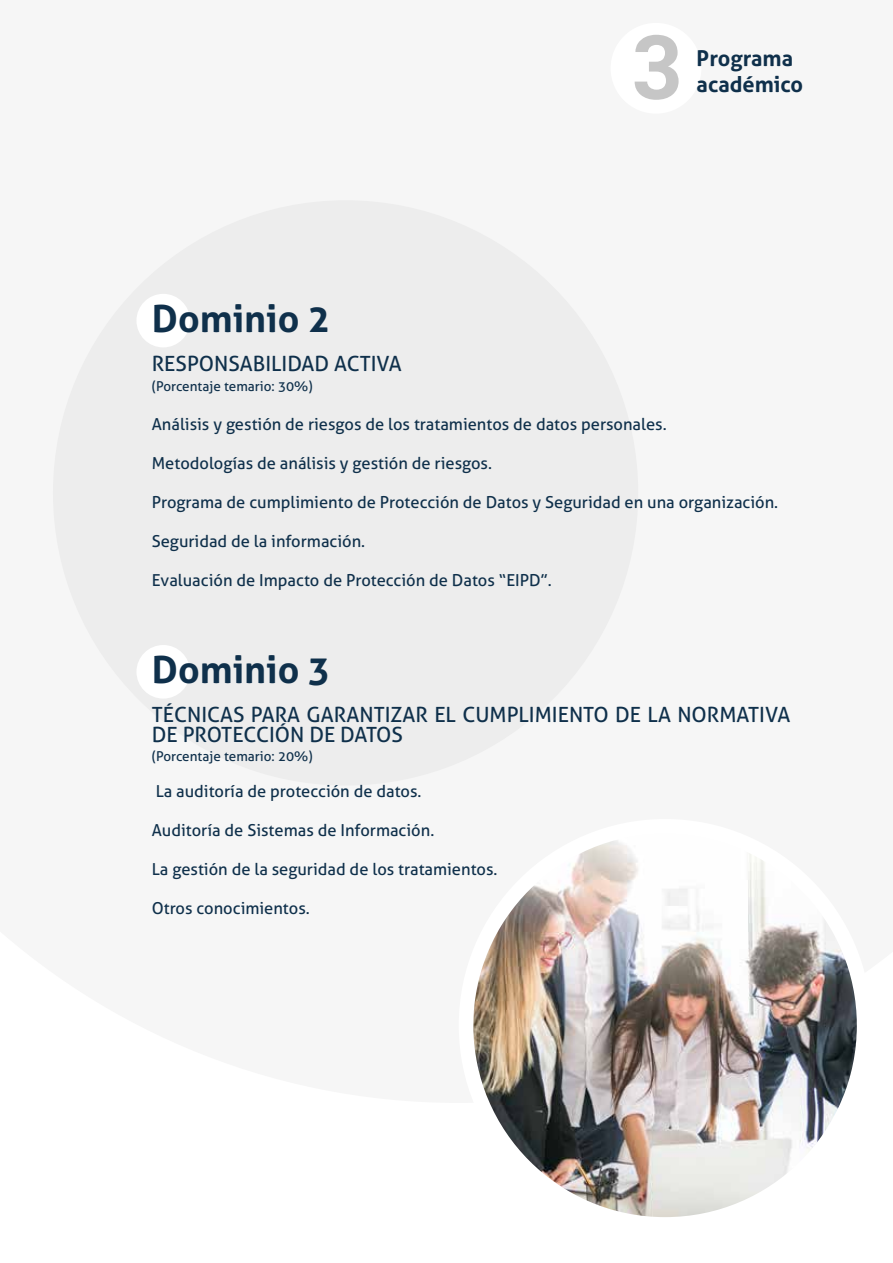
<style>
.page{position:relative;width:893px;height:1263px;background:#fff}
.page>*{position:absolute;margin:0;border:0;box-sizing:border-box;transform-origin:0 0}
.t1{font:700 88.95px "Roboto";color:#c6c6c6}
.t2{font:700 37.5px "Aller";color:#0f304b}
.t3{font:700 21.75px "Aller";color:#0f304b}
.t4{font:21px/19.5px "Aller";color:#0f304b}
.t5{font:16.5px "Aller";color:#0f304b}
.t6{font:13.5px "Aller";color:#0f304b}
</style>
<div class="page">
<div style="left:53px;top:200px;width:585px;height:585px;background:#ededed;border-radius:50%"></div>
<div style="left:136px;top:294px;width:54px;height:53px;background:#fff;border-radius:50%"></div>
<div style="left:136px;top:645px;width:54px;height:54px;background:#fff;border-radius:50%"></div>
<img style="left:473px;top:834px;width:384px;height:383px;border-radius:192px">
<h1 class="t1" style="left:632px;top:5px;width:53px">3</h1>
<h3 class="t3" style="left:697px;top:45px;width:98px">Programa</h3>
<h3 class="t3" style="left:697px;top:71px;width:108px">académico</h3>
<h2 class="t2" style="left:152px;top:296px;width:180px">Dominio 2</h2>
<p class="t4" style="left:152px;top:354px;width:251px">RESPONSABILIDAD ACTIVA</p>
<p class="t6" style="left:152px;top:378px;width:162px">(Porcentaje temario: 30%)</p>
<p class="t5" style="left:152px;top:414px;width:516px">Análisis y gestión de riesgos de los tratamientos de datos personales.</p>
<p class="t5" style="left:152px;top:453px;width:342px">Metodologías de análisis y gestión de riesgos.</p>
<p class="t5" style="left:152px;top:492px;width:628px">Programa de cumplimiento de Protección de Datos y Seguridad en una organización.</p>
<p class="t5" style="left:152px;top:531px;width:215px">Seguridad de la información.</p>
<p class="t5" style="left:152px;top:570px;width:402px">Evaluación de Impacto de Protección de Datos “EIPD”.</p>
<h2 class="t2" style="left:152px;top:647px;width:180px">Dominio 3</h2>
<p class="t4" style="left:152px;top:705px;width:640px">TÉCNICAS PARA GARANTIZAR EL CUMPLIMIENTO DE LA NORMATIVA<br>DE PROTECCIÓN DE DATOS</p>
<p class="t6" style="left:152px;top:748px;width:162px">(Porcentaje temario: 20%)</p>
<p class="t5" style="left:156px;top:781px;width:267px">La auditoría de protección de datos.</p>
<p class="t5" style="left:152px;top:820px;width:284px">Auditoría de Sistemas de Información.</p>
<p class="t5" style="left:152px;top:859px;width:347px">La gestión de la seguridad de los tratamientos.</p>
<p class="t5" style="left:152px;top:898px;width:160px">Otros conocimientos.</p>
</div>
